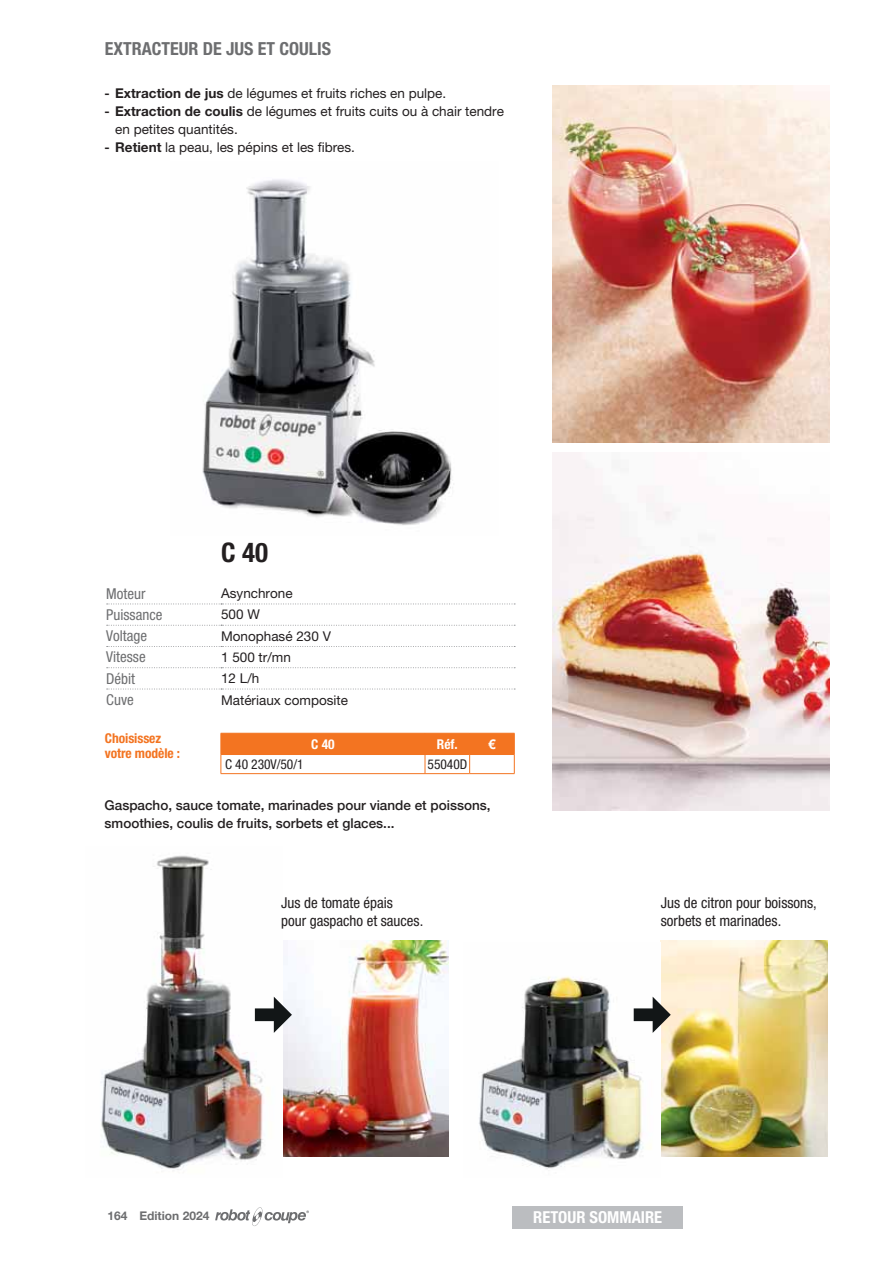
<style>
.page{position:relative;width:893px;height:1263px;background:#fff}
.page>*{position:absolute;margin:0;border:0;box-sizing:border-box;transform-origin:0 0}
.t1{font:700 condensed 27px "Helvetica Neue LT Com";color:#231f20}
.t2{font:700 condensed 18px "Helvetica Neue LT Com";color:#6d6e70}
.t3{font:700 condensed 16.5px "Helvetica Neue LT Com";color:#fff}
.t4{font:condensed 15px/18.9px "Helvetica Neue LT Com";color:#231f20}
.t5{font:condensed 15px "Helvetica Neue LT Com";color:#6d6e70}
.t6{font:13.5px/18px "Helvetica Neue LT Std";color:#231f20}
.t7{font:500 13.5px/18px "Helvetica Neue";color:#231f20}
.t8{font:700 condensed 13.5px/15px "Helvetica Neue LT Com";letter-spacing:-.005em;color:#f37421}
.t9{font:condensed 13.5px "Helvetica Neue LT Com";letter-spacing:-.005em;color:#231f20}
.t10{font:700 condensed 13.5px "Helvetica Neue LT Com";color:#fff}
.t11{font:700 13.5px "Helvetica Neue LT Std";color:#fff}
.t12{font:700 12px "Helvetica Neue LT Std";color:#6d6e70}
.s1{font-family:"Helvetica Neue";font-weight:500}
.s2{font-weight:700}
</style>
<div class="page">
<img style="left:661px;top:941px;width:167px;height:215px">
<img style="left:283px;top:941px;width:165px;height:215px">
<img style="left:553px;top:85px;width:276px;height:357px">
<img style="left:101px;top:855px;width:173px;height:316px">
<img style="left:479px;top:976px;width:174px;height:193px">
<img style="left:553px;top:453px;width:276px;height:357px">
<img style="left:202px;top:179px;width:251px;height:346px">
<svg style="left:255px;top:997px;width:37px;height:36px"></svg>
<svg style="left:634px;top:997px;width:37px;height:36px"></svg>
<hr style="left:221px;top:773px;width:204px;height:1px;background:#f37421">
<hr style="left:425px;top:773px;width:45px;height:1px;background:#f37421">
<svg style="left:221px;top:733px;width:294px;height:40px"></svg>
<hr style="left:470px;top:773px;width:44px;height:1px;background:#f37421">
<svg style="left:107px;top:604px;width:408px;height:1px"></svg>
<svg style="left:107px;top:625px;width:408px;height:1px"></svg>
<svg style="left:107px;top:646px;width:408px;height:1px"></svg>
<svg style="left:107px;top:667px;width:408px;height:1px"></svg>
<svg style="left:107px;top:689px;width:408px;height:1px"></svg>
<svg style="left:215px;top:1207px;width:94px;height:19px"></svg>
<div style="left:513px;top:1206px;width:170px;height:22px;background:#bbbdc0"></div>
<h2 class="t2" style="left:105px;top:38px;width:228px">EXTRACTEUR DE JUS ET COULIS</h2>
<p class="t6" style="left:105px;top:84px;width:343px"><span class="s1">-</span> <span class="s2">Extraction de jus</span> de légumes et fruits riches en pulpe.</p>
<p class="t6" style="left:115px;top:102px;width:390px;text-indent:-11px"><span class="s1">-</span> <span class="s2">Extraction de coulis</span> de légumes et fruits cuits ou à chair tendre en petites quantités.</p>
<p class="t6" style="left:105px;top:138px;width:252px"><span class="s1">-</span> <span class="s2">Retient</span> la peau, les pépins et les fibres.</p>
<h1 class="t1" style="left:221px;top:536px;width:48px">C 40</h1>
<p class="t5" style="left:106px;top:584px;width:41px">Moteur</p>
<p class="t6" style="left:221px;top:584px;width:73px">Asynchrone</p>
<p class="t5" style="left:106px;top:606px;width:58px">Puissance</p>
<p class="t6" style="left:221px;top:605px;width:40px">500 W</p>
<p class="t5" style="left:106px;top:627px;width:42px">Voltage</p>
<p class="t6" style="left:221px;top:627px;width:111px">Monophasé 230 V</p>
<p class="t5" style="left:106px;top:648px;width:41px">Vitesse</p>
<p class="t6" style="left:221px;top:648px;width:71px">1 500 tr/mn</p>
<p class="t5" style="left:106px;top:670px;width:30px">Débit</p>
<p class="t6" style="left:221px;top:669px;width:40px">12 L/h</p>
<p class="t5" style="left:106px;top:691px;width:29px">Cuve</p>
<p class="t6" style="left:221px;top:691px;width:129px">Matériaux composite</p>
<p class="t8" style="left:105px;top:730px;width:77px">Choisissez votre modèle :</p>
<p class="t10" style="left:311px;top:736px;width:25px">C 40</p>
<p class="t10" style="left:437px;top:736px;width:22px">Réf.</p>
<p class="t11" style="left:488px;top:735px;width:9px">€</p>
<p class="t9" style="left:225px;top:756px;width:80px">C 40 230V/50/1</p>
<p class="t9" style="left:428px;top:756px;width:41px">55040D</p>
<p class="t7" style="left:105px;top:796px;width:387px">Gaspacho, sauce tomate, marinades pour viande et poissons, smoothies, coulis de fruits, sorbets et glaces...</p>
<p class="t4" style="left:281px;top:893px;width:144px">Jus de tomate épais<br>pour gaspacho et sauces.</p>
<p class="t4" style="left:661px;top:893px;width:157px">Jus de citron pour boissons, sorbets et marinades.</p>
<p class="t12" style="left:107px;top:1208px;width:104px">164 Edition 2024</p>
<p class="t3" style="left:533px;top:1207px;width:130px">RETOUR SOMMAIRE</p>
</div>
